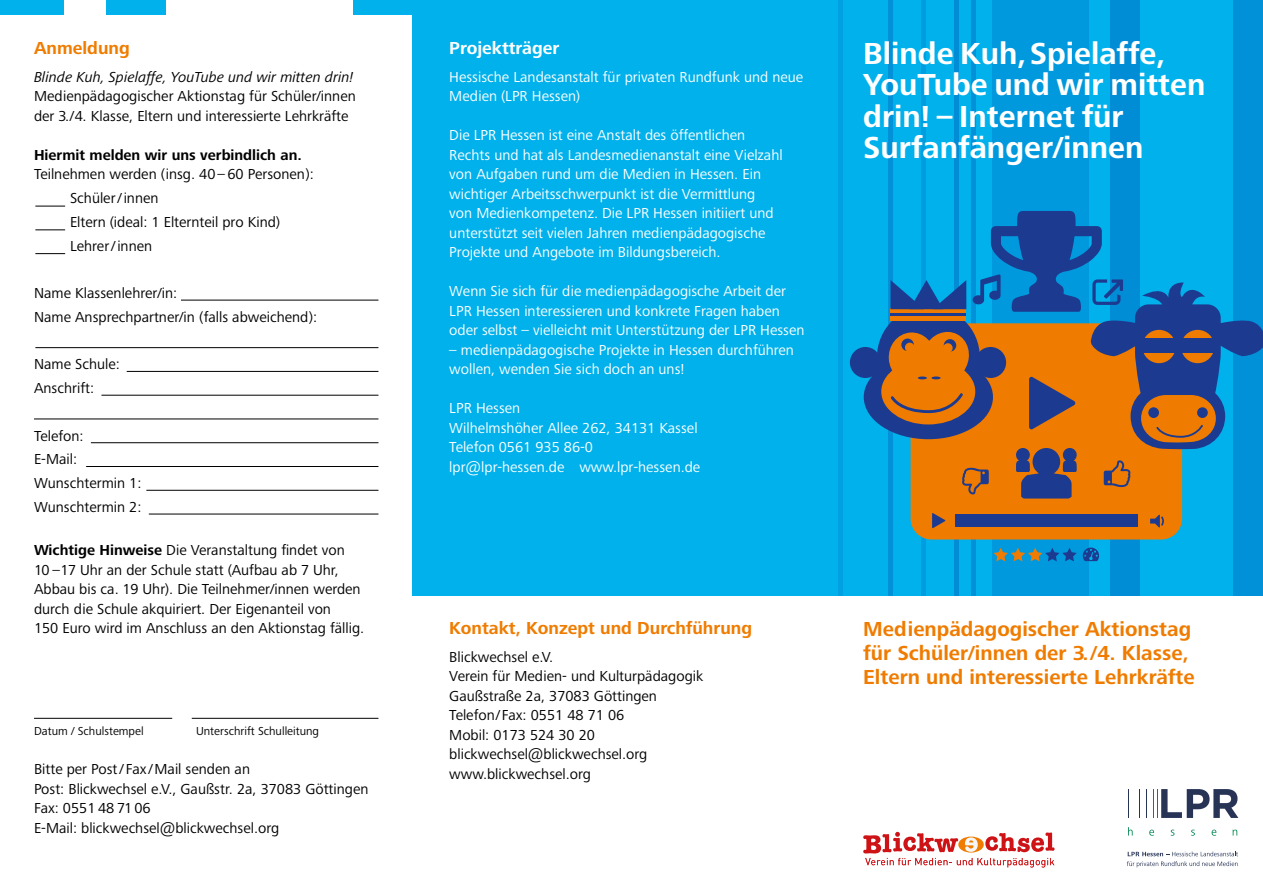
<style>
.page{position:relative;width:1263px;height:893px;background:#fff}
.page>*{position:absolute;margin:0;border:0;box-sizing:border-box;transform-origin:0 0}
.t1{font:700 31.5px/31.5px "Frutiger Next Pro";color:#fff}
.t2{font:700 21px/24px "Frutiger Next Pro";color:#ef7c00}
.t3{font:700 18px "Frutiger Next Pro";color:#ef7c00}
.t4{font:700 18px "Frutiger Next Pro";color:#fff}
.t5{font:15px/19.5px "Frutiger Next Pro";color:#000}
.t6{font:15px/19.5px "Frutiger Next Pro";color:#fff}
.t7{font:italic 15px "Frutiger Next Pro";color:#000}
.t8{font:700 15px "Frutiger Next Pro";color:#000}
.t9{font:12px "Frutiger Next Pro";color:#000}
.s1{font-weight:700}
</style>
<div class="page">
<div style="left:412px;top:0;width:851px;height:595px;background:#00b1eb"></div>
<div style="left:1233px;top:0;width:30px;height:595px;background:#0091d8"></div>
<div style="left:1110px;top:0;width:30px;height:595px;background:#008dd5"></div>
<div style="left:992px;top:0;width:97px;height:595px;background:#09d"></div>
<hr style="left:971px;top:0;width:4px;height:595px;background:#0091d8">
<div style="left:954px;top:0;width:5px;height:595px;background:#008dd5"></div>
<hr style="left:921px;top:0;width:4px;height:595px;background:#009ee0">
<hr style="left:888px;top:0;width:4px;height:595px;background:#0091d8">
<hr style="left:838px;top:0;width:4px;height:595px;background:#00a1e2">
<div style="left:911px;top:323px;width:271px;height:216px;background:#ef7c00;border-radius:21px"></div>
<div style="left:955px;top:514px;width:182px;height:13px;background:#1c3b90"></div>
<svg style="left:932px;top:513px;width:13px;height:15px"></svg>
<svg style="left:1150px;top:515px;width:14px;height:13px"></svg>
<div style="left:877px;top:306px;width:103px;height:103px;background:#1c3b90;border-radius:50%"></div>
<div style="left:864px;top:355px;width:129px;height:84px;background:#1c3b90;border-radius:50%"></div>
<div style="left:881px;top:359px;width:94px;height:65px;background:#ef7c00;border-radius:50%"></div>
<div style="left:850px;top:347px;width:31px;height:31px;background:#1c3b90;border-radius:50%"></div>
<svg style="left:994px;top:548px;width:83px;height:13px"></svg>
<svg style="left:1083px;top:548px;width:16px;height:13px"></svg>
<svg style="left:888px;top:211px;width:375px;height:288px"></svg>
<div style="left:353px;top:0;width:73px;height:15px;background:#00b1eb"></div>
<div style="left:107px;top:0;width:59px;height:15px;background:#00b1eb"></div>
<div style="left:0;top:0;width:64px;height:15px;background:#00b1eb"></div>
<hr style="left:35px;top:347px;width:343px;height:1px;background:#000">
<hr style="left:101px;top:395px;width:277px;height:1px;background:#000">
<hr style="left:91px;top:442px;width:287px;height:1px;background:#000">
<hr style="left:127px;top:371px;width:251px;height:1px;background:#000">
<hr style="left:181px;top:300px;width:197px;height:1px;background:#000">
<hr style="left:35px;top:206px;width:30px;height:1px;background:#000">
<hr style="left:35px;top:230px;width:30px;height:1px;background:#000">
<hr style="left:35px;top:253px;width:30px;height:1px;background:#000">
<hr style="left:34px;top:419px;width:344px;height:1px;background:#000">
<hr style="left:86px;top:466px;width:292px;height:1px;background:#000">
<hr style="left:146px;top:490px;width:232px;height:1px;background:#000">
<hr style="left:149px;top:514px;width:229px;height:1px;background:#000">
<hr style="left:192px;top:718px;width:186px;height:1px;background:#000">
<hr style="left:34px;top:718px;width:138px;height:1px;background:#000">
<svg style="left:1146px;top:789px;width:1px;height:29px"></svg>
<svg style="left:1139px;top:789px;width:1px;height:29px"></svg>
<svg style="left:1128px;top:789px;width:1px;height:29px"></svg>
<svg style="left:1153px;top:789px;width:85px;height:29px"></svg>
<svg style="left:1128px;top:827px;width:5px;height:8px"></svg>
<svg style="left:1149px;top:830px;width:5px;height:6px"></svg>
<svg style="left:1171px;top:830px;width:3px;height:6px"></svg>
<svg style="left:1191px;top:830px;width:4px;height:6px"></svg>
<svg style="left:1211px;top:830px;width:5px;height:6px"></svg>
<svg style="left:1232px;top:830px;width:5px;height:5px"></svg>
<svg style="left:1127px;top:851px;width:111px;height:16px"></svg>
<svg style="left:863px;top:832px;width:191px;height:35px"></svg>
<p class="t3" style="left:34px;top:38px;width:97px">Anmeldung</p>
<p class="t7" style="left:34px;top:68px;width:321px">Blinde Kuh, Spielaffe, YouTube und wir mitten drin!</p>
<p class="t5" style="left:34px;top:87px;width:323px">Medienpädagogischer Aktionstag für Schüler/innen der 3./4. Klasse, Eltern und interessierte Lehrkräfte</p>
<p class="t8" style="left:34px;top:146px;width:269px">Hiermit melden wir uns verbindlich an.</p>
<p class="t5" style="left:70px;top:163px;width:245px;line-height:23.7px;text-indent:-36px">Teilnehmen werden (insg. 40 – 60 Personen):<br>Schüler/innen<br>Eltern (ideal: 1 Elternteil pro Kind)<br>Lehrer/innen</p>
<p class="t5" style="left:34px;top:281px;width:285px;line-height:23.7px">Name Klassenlehrer/in:<br>Name Ansprechpartner/in (falls abweichend):</p>
<p class="t5" style="left:34px;top:353px;width:87px;line-height:23.7px">Name Schule:<br>Anschrift:</p>
<p class="t5" style="left:34px;top:424px;width:109px;line-height:23.7px">Telefon:<br>E-Mail:<br>Wunschtermin 1:<br>Wunschtermin 2:</p>
<p class="t5" style="left:34px;top:540px;width:332px"><span class="s1">Wichtige Hinweise</span> Die Veranstaltung findet von<br>10 –17 Uhr an der Schule statt (Aufbau ab 7 Uhr, Abbau bis ca. 19 Uhr). Die Teilnehmer/innen werden durch die Schule akquiriert. Der Eigenanteil von<br>150 Euro wird im Anschluss an den Aktionstag fällig.</p>
<p class="t9" style="left:34px;top:724px;width:111px">Datum / Schulstempel</p>
<p class="t9" style="left:196px;top:724px;width:125px">Unterschrift Schulleitung</p>
<p class="t5" style="left:34px;top:759px;width:336px">Bitte per Post/ Fax /Mail senden an<br>Post: Blickwechsel e.V., Gaußstr. 2a, 37083 Göttingen Fax: 0551 48 71 06<br>E-Mail: blickwechsel@blickwechsel.org</p>
<p class="t4" style="left:449px;top:38px;width:111px">Projektträger</p>
<p class="t6" style="left:449px;top:67px;width:355px">Hessische Landesanstalt für privaten Rundfunk und neue<br>Medien (LPR Hessen)</p>
<p class="t6" style="left:449px;top:126px;width:335px">Die LPR Hessen ist eine Anstalt des öffentlichen Rechts und hat als Landesmedienanstalt eine Vielzahl von Aufgaben rund um die Medien in Hessen. Ein wichtiger Arbeitsschwerpunkt ist die Vermittlung<br>von Medienkompetenz. Die LPR Hessen initiiert und unterstützt seit vielen Jahren medienpädagogische Projekte und Angebote im Bildungsbereich.</p>
<p class="t6" style="left:449px;top:282px;width:357px">Wenn Sie sich für die medienpädagogische Arbeit der<br>LPR Hessen interessieren und konkrete Fragen haben oder selbst – vielleicht mit Unterstützung der LPR Hessen</p>
<p class="t6" style="left:449px;top:340px;width:346px">– medienpädagogische Projekte in Hessen durchführen wollen, wenden Sie sich doch an uns!</p>
<p class="t6" style="left:449px;top:399px;width:252px">LPR Hessen<br>Wilhelmshöher Allee 262, 34131 Kassel<br>Telefon 0561 935 86-0 lpr@lpr-hessen.de www.lpr-hessen.de</p>
<p class="t3" style="left:449px;top:617px;width:304px">Kontakt, Konzept und Durchführung</p>
<p class="t5" style="left:449px;top:647px;width:255px">Blickwechsel e.V.<br>Verein für Medien- und Kulturpädagogik<br>Gaußstraße 2a, 37083 Göttingen<br>Telefon/Fax: 0551 48 71 06<br>Mobil: 0173 524 30 20 blickwechsel@blickwechsel.org www.blickwechsel.org</p>
<h1 class="t1" style="left:863px;top:37px;width:344px">Blinde Kuh, Spielaffe,<br>YouTube und wir mitten drin! – Internet für<br>Surfanfänger/innen</h1>
<h2 class="t2" style="left:863px;top:617px;width:333px">Medienpädagogischer Aktionstag für Schüler/innen der 3./4. Klasse,<br>Eltern und interessierte Lehrkräfte</h2>
</div>
